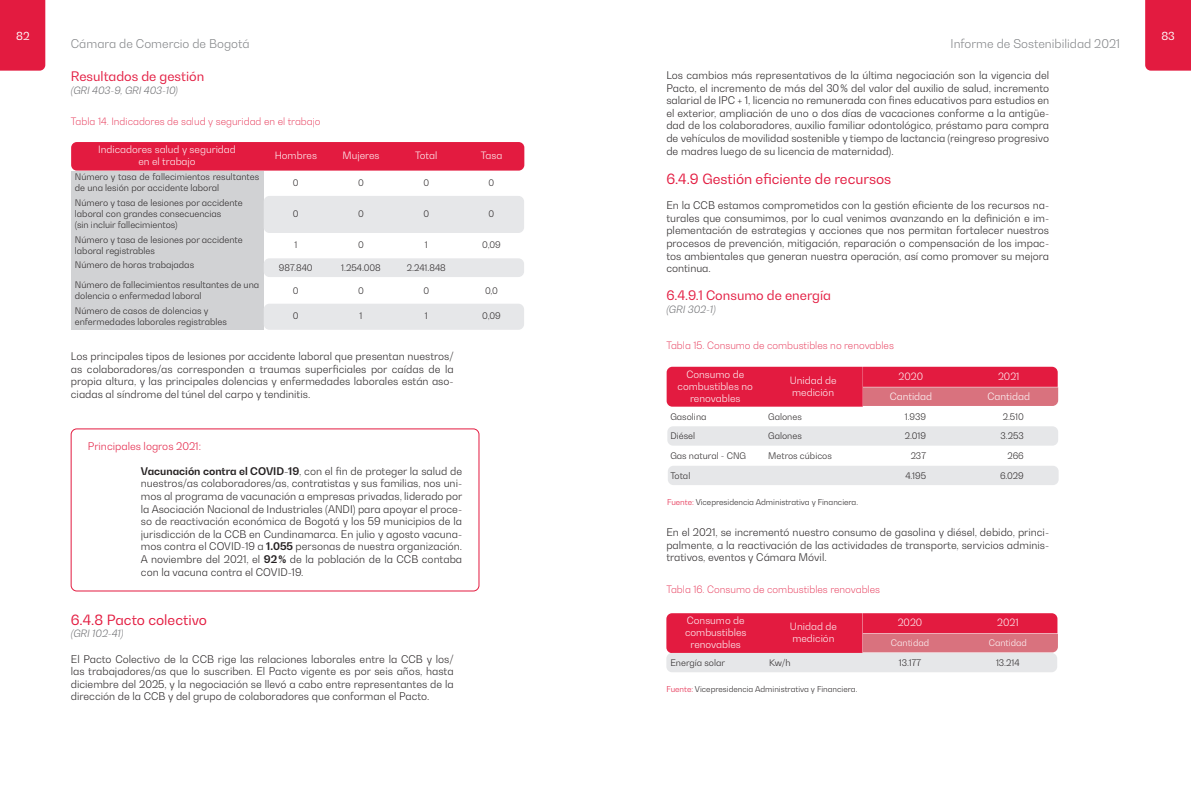
<style>
.page{position:relative;width:1191px;height:794px;background:#fff}
.page>*{position:absolute;margin:0;border:0;box-sizing:border-box;transform-origin:0 0}
.t1{font:14px "Bw Gradual";color:#e31b40}
.t2{font:13px "Bw Gradual";color:#e31b40}
.t3{font:300 12px "Bw Gradual";color:#808285}
.t4{font:11px "Bw Gradual";color:#fff}
.t5{font:300 10.5px/12.6px "Bw Gradual";color:#231f20;text-align:justify}
.t6{font:300 10.5px "Bw Gradual";color:#e31b40}
.t7{font:300 10px/12px "Bw Gradual";color:#fff;text-align:center}
.t8{font:100 10px "Bw Gradual";color:#e31b40}
.t9{font:italic 300 10px "Bw Gradual";color:#6c6d70}
.t10{font:300 9px/10.8px "Bw Gradual";color:#231f20}
.t11{font:300 9px "Bw Gradual";color:#fff}
.t12{font:300 8px "Bw Gradual";color:#231f20}
.s1{font-weight:700}
.s2{color:#e31b40}
</style>
<div class="page">
<div style="left:1145px;top:0;width:46px;height:71px;background:#e31b40"></div>
<div style="left:0;top:0;width:45px;height:71px;background:#e31b40"></div>
<div style="left:71px;top:142px;width:453px;height:29px;background:#e31b40;border-radius:6px"></div>
<div style="left:71px;top:171px;width:192px;height:159px;background:#d1d2d4"></div>
<div style="left:264px;top:196px;width:260px;height:37px;background:#e6e7e9;border-radius:6px"></div>
<div style="left:264px;top:258px;width:260px;height:19px;background:#e6e7e9;border-radius:6px"></div>
<div style="left:264px;top:304px;width:260px;height:26px;background:#e6e7e9;border-radius:6px"></div>
<div style="left:71px;top:429px;width:408px;height:162px;border:1px solid #e31b40;border-radius:6px"></div>
<svg style="left:666px;top:367px;width:392px;height:40px;background:#e13553"></svg>
<div style="left:667px;top:426px;width:391px;height:19px;background:#e6e7e9;border-radius:6px"></div>
<div style="left:668px;top:466px;width:390px;height:19px;background:#e6e7e9;border-radius:6px"></div>
<svg style="left:666px;top:613px;width:392px;height:40px;background:#e13453"></svg>
<div style="left:666px;top:653px;width:391px;height:19px;background:#e6e7e9;border-radius:6px"></div>
<p class="t4" style="left:16px;top:28px;width:15px">82</p>
<p class="t4" style="left:1161px;top:28px;width:15px">83</p>
<p class="t3" style="left:71px;top:35px;width:180px">Cámara de Comercio de Bogotá</p>
<p class="t3" style="left:950px;top:35px;width:171px">Informe de Sostenibilidad 2021</p>
<p class="t2" style="left:71px;top:68px;width:135px">Resultados de gestión</p>
<p class="t9" style="left:71px;top:83px;width:109px">(GRI 403-9, GRI 403-10)</p>
<p class="t5" style="left:666px;top:69px;width:384px">Los cambios más representativos de la última negociación son la vigencia del Pacto, el incremento de más del 30% del valor del auxilio de salud, incremento salarial de IPC + 1, licencia no remunerada con fines educativos para estudios en el exterior, ampliación de uno o dos días de vacaciones conforme a la antigüe&shy;dad de los colaboradores, auxilio familiar odontológico, préstamo para compra de vehículos de movilidad sostenible y tiempo de lactancia (reingreso progresivo de madres luego de su licencia de maternidad).</p>
<p class="t1" style="left:666px;top:170px;width:226px">6.4.9 Gestión eficiente de recursos</p>
<p class="t5" style="left:666px;top:199px;width:384px">En la CCB estamos comprometidos con la gestión eficiente de los recursos na&shy;turales que consumimos, por lo cual venimos avanzando en la definición e im&shy;plementación de estrategias y acciones que nos permitan fortalecer nuestros procesos de prevención, mitigación, reparación o compensación de los impac&shy;tos ambientales que generan nuestra operación, así como promover su mejora continua.</p>
<p class="t2" style="left:666px;top:287px;width:166px">6.4.9.1 Consumo de energía</p>
<p class="t9" style="left:666px;top:303px;width:51px">(GRI 302-1)</p>
<p class="t8" style="left:71px;top:115px;width:251px">Tabla 14. Indicadores de salud y seguridad en el trabajo</p>
<p class="t7" style="left:98px;top:144px;width:139px">Indicadores salud y seguridad</p>
<p class="t7" style="left:138px;top:156px;width:59px">en el trabajo</p>
<p class="t7" style="left:275px;top:150px;width:44px">Hombres</p>
<p class="t7" style="left:342px;top:150px;width:38px">Mujeres</p>
<p class="t7" style="left:415px;top:150px;width:24px">Total</p>
<p class="t7" style="left:481px;top:150px;width:23px">Tasa</p>
<p class="t10" style="left:75px;top:171px;width:186px">Número y tasa de fallecimientos resultantes de una lesión por accidente laboral</p>
<p class="t10" style="left:293px;top:177px;width:7px">0</p>
<p class="t10" style="left:358px;top:177px;width:7px">0</p>
<p class="t10" style="left:423px;top:177px;width:7px">0</p>
<p class="t10" style="left:488px;top:177px;width:7px">0</p>
<p class="t10" style="left:75px;top:197px;width:169px">Número y tasa de lesiones por accidente</p>
<p class="t10" style="left:75px;top:208px;width:148px">laboral con grandes consecuencias</p>
<p class="t10" style="left:75px;top:219px;width:104px">(sin incluir fallecimientos)</p>
<p class="t10" style="left:293px;top:208px;width:7px">0</p>
<p class="t10" style="left:358px;top:208px;width:7px">0</p>
<p class="t10" style="left:423px;top:208px;width:7px">0</p>
<p class="t10" style="left:488px;top:208px;width:7px">0</p>
<p class="t10" style="left:75px;top:234px;width:169px">Número y tasa de lesiones por accidente</p>
<p class="t10" style="left:75px;top:245px;width:82px">laboral registrables</p>
<p class="t10" style="left:294px;top:239px;width:4px">1</p>
<p class="t10" style="left:358px;top:239px;width:7px">0</p>
<p class="t10" style="left:425px;top:239px;width:4px">1</p>
<p class="t10" style="left:482px;top:239px;width:20px">0,09</p>
<p class="t10" style="left:75px;top:259px;width:121px">Número de horas trabajadas</p>
<p class="t10" style="left:279px;top:262px;width:35px">987.840</p>
<p class="t10" style="left:341px;top:262px;width:41px">1.254.008</p>
<p class="t10" style="left:407px;top:262px;width:41px">2.241.848</p>
<p class="t10" style="left:75px;top:279px;width:186px">Número de fallecimientos resultantes de una dolencia o enfermedad laboral</p>
<p class="t10" style="left:293px;top:285px;width:7px">0</p>
<p class="t10" style="left:358px;top:285px;width:7px">0</p>
<p class="t10" style="left:423px;top:285px;width:7px">0</p>
<p class="t10" style="left:485px;top:285px;width:14px">0,0</p>
<p class="t10" style="left:75px;top:305px;width:135px">Número de casos de dolencias y</p>
<p class="t10" style="left:75px;top:316px;width:153px">enfermedades laborales registrables</p>
<p class="t10" style="left:293px;top:310px;width:7px">0</p>
<p class="t10" style="left:359px;top:310px;width:4px">1</p>
<p class="t10" style="left:425px;top:310px;width:4px">1</p>
<p class="t10" style="left:482px;top:310px;width:20px">0,09</p>
<p class="t5" style="left:71px;top:350px;width:384px">Los principales tipos de lesiones por accidente laboral que presentan nuestros/ as colaboradores/as corresponden a traumas superficiales por caídas de la propia altura, y las principales dolencias y enfermedades laborales están aso&shy;ciadas al síndrome del túnel del carpo y tendinitis.</p>
<p class="t8" style="left:666px;top:338px;width:229px">Tabla 15. Consumo de combustibles no renovables</p>
<p class="t7" style="left:677px;top:368px;width:77px">Consumo de combustibles no renovables</p>
<p class="t7" style="left:789px;top:374px;width:48px">Unidad de</p>
<p class="t7" style="left:898px;top:370px;width:26px">2020</p>
<p class="t7" style="left:998px;top:370px;width:23px">2021</p>
<p class="t7" style="left:889px;top:390px;width:44px">Cantidad</p>
<p class="t7" style="left:987px;top:390px;width:44px">Cantidad</p>
<p class="t7" style="left:792px;top:386px;width:44px">medición</p>
<p class="t6" style="left:88px;top:439px;width:115px">Principales logros 2021:</p>
<p class="t5" style="left:141px;top:464px;width:323px"><span class="s1">Vacunación contra el COVID-19</span>, con el fin de proteger la salud de nuestros/as colaboradores/as, contratistas y sus familias, nos uni&shy;mos al programa de vacunación a empresas privadas, liderado por la Asociación Nacional de Industriales (ANDI) para apoyar el proce&shy;so de reactivación económica de Bogotá y los 59 municipios de la jurisdicción de la CCB en Cundinamarca. En julio y agosto vacuna&shy;mos contra el COVID-19 a <span class="s1">1.055</span> personas de nuestra organización.<br>A noviembre del 2021, el <span class="s1">92%</span> de la población de la CCB contaba con la vacuna contra el COVID-19.</p>
<p class="t1" style="left:71px;top:610px;width:138px">6.4.8 Pacto colectivo</p>
<p class="t9" style="left:71px;top:627px;width:54px">(GRI 102-41)</p>
<p class="t5" style="left:71px;top:652px;width:384px">El Pacto Colectivo de la CCB rige las relaciones laborales entre la CCB y los/ las trabajadores/as que lo suscriben. El Pacto vigente es por seis años, hasta diciembre del 2025, y la negociación se llevó a cabo entre representantes de la dirección de la CCB y del grupo de colaboradores que conforman el Pacto.</p>
<p class="t10" style="left:670px;top:411px;width:38px">Gasolina</p>
<p class="t10" style="left:768px;top:411px;width:35px">Galones</p>
<p class="t10" style="left:904px;top:411px;width:23px">1.939</p>
<p class="t10" style="left:1002px;top:411px;width:23px">2.510</p>
<p class="t10" style="left:670px;top:430px;width:26px">Diésel</p>
<p class="t10" style="left:768px;top:430px;width:35px">Galones</p>
<p class="t10" style="left:904px;top:430px;width:23px">2.019</p>
<p class="t10" style="left:1000px;top:430px;width:25px">3.253</p>
<p class="t10" style="left:670px;top:450px;width:77px">Gas natural - CNG</p>
<p class="t10" style="left:768px;top:450px;width:65px">Metros cúbicos</p>
<p class="t10" style="left:910px;top:450px;width:17px">237</p>
<p class="t10" style="left:1007px;top:450px;width:18px">266</p>
<p class="t10" style="left:670px;top:470px;width:21px">Total</p>
<p class="t10" style="left:905px;top:470px;width:22px">4.195</p>
<p class="t10" style="left:1000px;top:470px;width:25px">6.029</p>
<p class="t12" style="left:667px;top:497px;width:192px"><span class="s2">Fuente:</span> Vicepresidencia Administrativa y Financiera.</p>
<p class="t5" style="left:666px;top:526px;width:384px">En el 2021, se incrementó nuestro consumo de gasolina y diésel, debido, princi&shy;palmente, a la reactivación de las actividades de transporte, servicios adminis&shy;trativos, eventos y Cámara Móvil.</p>
<p class="t8" style="left:666px;top:583px;width:215px">Tabla 16. Consumo de combustibles renovables</p>
<p class="t7" style="left:687px;top:614px;width:59px">Consumo de</p>
<p class="t7" style="left:685px;top:626px;width:63px">combustibles</p>
<p class="t7" style="left:690px;top:638px;width:52px">renovables</p>
<p class="t7" style="left:790px;top:620px;width:48px">Unidad de</p>
<p class="t7" style="left:792px;top:632px;width:44px">medición</p>
<p class="t7" style="left:897px;top:616px;width:26px">2020</p>
<p class="t7" style="left:997px;top:616px;width:23px">2021</p>
<p class="t11" style="left:891px;top:636px;width:40px">Cantidad</p>
<p class="t11" style="left:988px;top:636px;width:40px">Cantidad</p>
<p class="t10" style="left:670px;top:656px;width:56px">Energía solar</p>
<p class="t10" style="left:769px;top:656px;width:23px">Kw/h</p>
<p class="t10" style="left:899px;top:656px;width:24px">13.177</p>
<p class="t10" style="left:996px;top:656px;width:25px">13.214</p>
<p class="t12" style="left:666px;top:684px;width:192px"><span class="s2">Fuente:</span> Vicepresidencia Administrativa y Financiera.</p>
</div>
